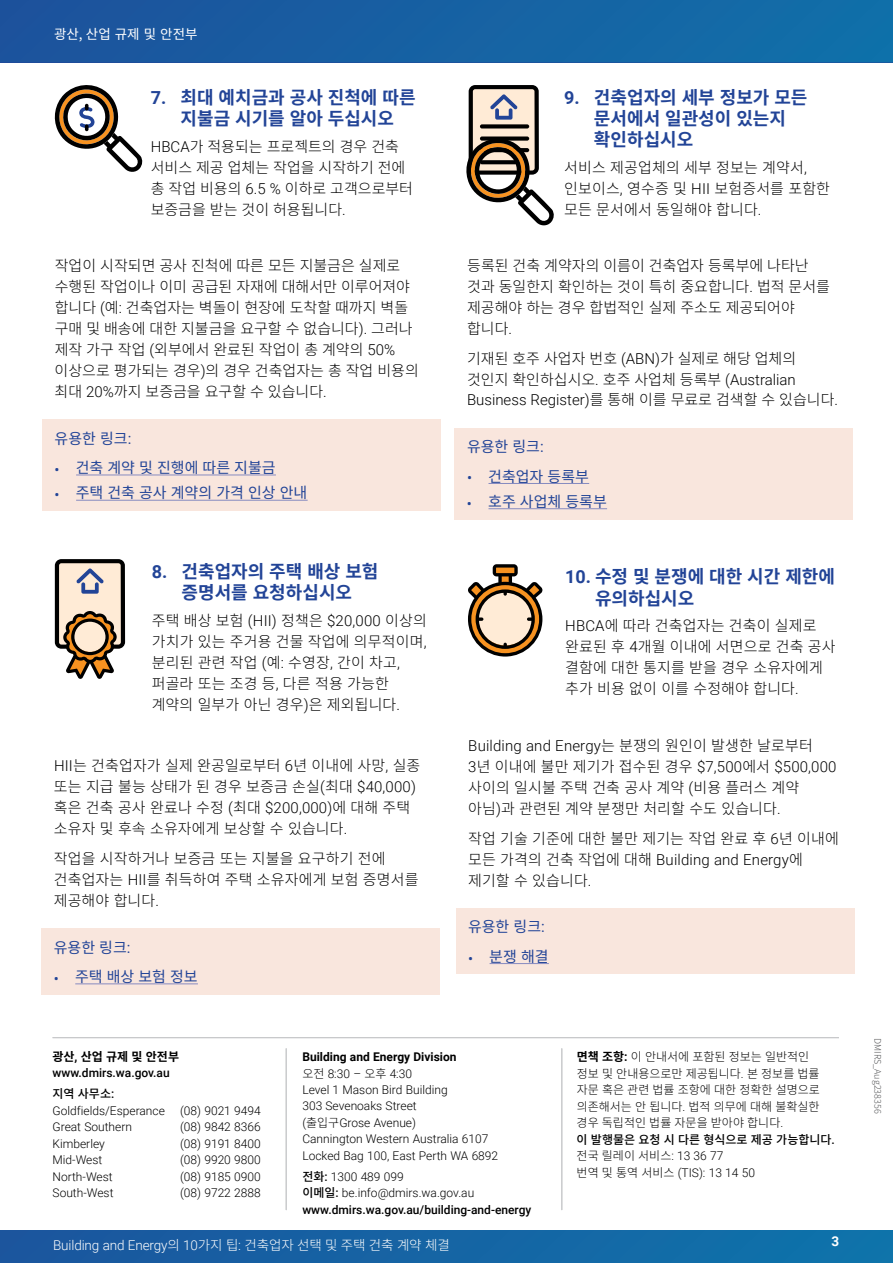
<style>
.page{position:relative;width:893px;height:1263px;background:#fff}
.page>*{position:absolute;margin:0;border:0;box-sizing:border-box;transform-origin:0 0}
.t1{font:700 18px/21.5px "Noto Sans CJ Kkr";color:#224497;text-align:center}
.t2{font:300 15px/21px "Noto Sans CJ Kkr";letter-spacing:.01em;color:#000}
.t3{font:300 15px "Roboto";letter-spacing:.01em;color:#000}
.t4{font:15px "Noto Sans CJ Kkr";color:#224497}
.t5{font:300 13.5px "Roboto";letter-spacing:-.01em;color:#fff}
.t6{font:13.5px "Noto Sans CJ Kkr";color:#fff}
.t7{font:700 13.5px "Roboto";color:#fff}
.t8{font:300 12px/16.5px "Roboto";color:#000}
.t9{font:300 12px/16.5px "Noto Sans CJ Kkr";color:#000}
.t10{font:500 12px/16.4px "Roboto";color:#000}
.t11{font:700 12px "Noto Sans CJ Kkr";color:#000}
.t12{font:500 12px "Noto Sans CJ Kkr";color:#000}
.t13{font:300 9px "Noto Sans CJ Kkr";color:#58595b}
.s1{font-family:"Roboto"}
.s2{font-family:"Noto Sans CJ Kkr"}
.s3{font-weight:700}
.s4{font-weight:300}
.s5{font-family:"Roboto";font-weight:700}
.s6{font-weight:500}
.s7{font-family:"Roboto";font-weight:500}
</style>
<div class="page">
<div style="left:0;top:1230px;width:893px;height:33px;background:linear-gradient(to right,#1b559e,#0e74ab)"></div>
<svg style="left:0;top:0;width:893px;height:63px;background:#1660a2"></svg>
<div style="left:42px;top:419px;width:399px;height:37px;background:#f9e6dd"></div>
<div style="left:42px;top:449px;width:399px;height:62px;background:#f9e6dd"></div>
<hr style="left:76px;top:475px;width:200px;height:1px;background:#878bc0">
<hr style="left:76px;top:500px;width:232px;height:1px;background:#878bc0">
<div style="left:41px;top:928px;width:399px;height:37px;background:#f9e6dd"></div>
<div style="left:41px;top:958px;width:399px;height:36px;background:#f9e6dd"></div>
<hr style="left:75px;top:983px;width:123px;height:1px;background:#878bc0">
<div style="left:454px;top:428px;width:399px;height:37px;background:#f9e6dd"></div>
<div style="left:454px;top:457px;width:399px;height:62px;background:#f9e6dd"></div>
<hr style="left:488px;top:483px;width:101px;height:1px;background:#878bc0">
<hr style="left:488px;top:508px;width:119px;height:1px;background:#878bc0">
<div style="left:456px;top:908px;width:398px;height:37px;background:#f9e6dd"></div>
<div style="left:456px;top:937px;width:398px;height:37px;background:#f9e6dd"></div>
<hr style="left:490px;top:963px;width:59px;height:1px;background:#878bc0">
<hr style="left:286px;top:1049px;width:1px;height:161px;background:#c7c8ca">
<hr style="left:561px;top:1049px;width:1px;height:161px;background:#c7c8ca">
<hr style="left:53px;top:1037px;width:786px;height:1px;background:#c7c8ca">
<svg style="left:468px;top:564px;width:75px;height:92px"></svg>
<svg style="left:466px;top:85px;width:88px;height:141px"></svg>
<svg style="left:55px;top:559px;width:70px;height:120px;background:#b4a392"></svg>
<svg style="left:54px;top:85px;width:89px;height:87px"></svg>
<p class="t6" style="left:54px;top:27px;width:145px">광산, 산업 규제 및 안전부</p>
<p class="t1" style="left:151px;top:87px;width:266px"><span class="s1">7.</span> 최대 예치금과 공사 진척에 따른 지불금 시기를 알아 두십시오</p>
<p class="t2" style="left:151px;top:136px;width:264px"><span class="s1">HBCA</span>가 적용되는 프로젝트의 경우 건축 서비스 제공 업체는 작업을 시작하기 전에 총 작업 비용의 <span class="s1">6.5 %</span> 이하로 고객으로부터 보증금을 받는 것이 허용됩니다<span class="s1">.</span></p>
<p class="t2" style="left:55px;top:255px;width:366px">작업이 시작되면 공사 진척에 따른 모든 지불금은 실제로 수행된 작업이나 이미 공급된 자재에 대해서만 이루어져야 합니다 <span class="s1">(</span>예<span class="s1">:</span> 건축업자는 벽돌이 현장에 도착할 때까지 벽돌 구매 및 배송에 대한 지불금을 요구할 수 없습니다<span class="s1">).</span> 그러나 제작 가구 작업 <span class="s1">(</span>외부에서 완료된 작업이 총 계약의 <span class="s1">50% </span>이상으로 평가되는 경우<span class="s1">)</span>의 경우 건축업자는 총 작업 비용의 최대 <span class="s1">20%</span>까지 보증금을 요구할 수 있습니다<span class="s1">.</span></p>
<p class="t4" style="left:55px;top:430px;width:78px">유용한 링크<span class="s1">:</span></p>
<p class="t4" style="left:55px;top:459px;width:223px"><span class="s1">•</span> 건축 계약 및 진행에 따른 지불금</p>
<p class="t4" style="left:55px;top:484px;width:254px"><span class="s1">•</span> 주택 건축 공사 계약의 가격 인상 안내</p>
<p class="t1" style="left:152px;top:561px;width:228px"><span class="s1">8.</span> 건축업자의 주택 배상 보험 증명서를 요청하십시오</p>
<p class="t2" style="left:152px;top:611px;width:277px">주택 배상 보험 <span class="s1">(HII)</span> 정책은 <span class="s1">$20,000</span> 이상의 가치가 있는 주거용 건물 작업에 의무적이며<span class="s1">, </span>분리된 관련 작업 <span class="s1">(</span>예<span class="s1">:</span> 수영장<span class="s1">,</span> 간이 차고<span class="s1">, </span>퍼골라 또는 조경 등<span class="s1">,</span> 다른 적용 가능한 계약의 일부가 아닌 경우<span class="s1">)</span>은 제외됩니다<span class="s1">.</span></p>
<p class="t2" style="left:54px;top:755px;width:368px"><span class="s1">HII</span>는 건축업자가 실제 완공일로부터 <span class="s1">6</span>년 이내에 사망<span class="s1">,</span> 실종 또는 지급 불능 상태가 된 경우 보증금 손실<span class="s1">(</span>최대 <span class="s1">$40,000) </span>혹은 건축 공사 완료나 수정 <span class="s1">(</span>최대 <span class="s1">$200,000)</span>에 대해 주택 소유자 및 후속 소유자에게 보상할 수 있습니다<span class="s1">.</span></p>
<p class="t2" style="left:54px;top:848px;width:366px">작업을 시작하거나 보증금 또는 지불을 요구하기 전에 건축업자는 <span class="s1">HII</span>를 취득하여 주택 소유자에게 보험 증명서를 제공해야 합니다<span class="s1">.</span></p>
<p class="t4" style="left:54px;top:938px;width:78px">유용한 링크<span class="s1">:</span></p>
<p class="t4" style="left:54px;top:968px;width:145px"><span class="s1">•</span> 주택 배상 보험 정보</p>
<p class="t1" style="left:594px;top:87px;width:215px;text-align:left;text-indent:-30px"><span class="s1">9.</span> 건축업자의 세부 정보가 모든 문서에서 일관성이 있는지 확인하십시오</p>
<p class="t2" style="left:564px;top:158px;width:267px">서비스 제공업체의 세부 정보는 계약서<span class="s1">, </span>인보이스<span class="s1">,</span> 영수증 및 <span class="s1">HII</span> 보험증서를 포함한 모든 문서에서 동일해야 합니다<span class="s1">.</span></p>
<p class="t2" style="left:467px;top:255px;width:364px">등록된 건축 계약자의 이름이 건축업자 등록부에 나타난 것과 동일한지 확인하는 것이 특히 중요합니다<span class="s1">.</span> 법적 문서를 제공해야 하는 경우 합법적인 실제 주소도 제공되어야 합니다<span class="s1">.</span></p>
<p class="t2" style="left:467px;top:348px;width:331px">기재된 호주 사업자 번호 <span class="s1">(ABN)</span>가 실제로 해당 업체의 것인지 확인하십시오<span class="s1">.</span> 호주 사업체 등록부 <span class="s1">(Australian</span></p>
<p class="t3" style="left:467px;top:389px;width:373px">Business Register)<span class="s2">를 통해 이를 무료로 검색할 수 있습니다</span>.</p>
<p class="t4" style="left:467px;top:438px;width:78px">유용한 링크<span class="s1">:</span></p>
<p class="t4" style="left:467px;top:468px;width:123px"><span class="s1">•</span> 건축업자 등록부</p>
<p class="t4" style="left:467px;top:493px;width:141px"><span class="s1">•</span> 호주 사업체 등록부</p>
<p class="t1" style="left:595px;top:566px;width:241px;text-align:left;text-indent:-30px"><span class="s1">10.</span> 수정 및 분쟁에 대한 시간 제한에 유의하십시오</p>
<p class="t2" style="left:565px;top:615px;width:272px"><span class="s1">HBCA</span>에 따라 건축업자는 건축이 실제로 완료된 후 <span class="s1">4</span>개월 이내에 서면으로 건축 공사 결함에 대한 통지를 받을 경우 소유자에게 추가 비용 없이 이를 수정해야 합니다<span class="s1">.</span></p>
<p class="t3" style="left:468px;top:735px;width:346px">Building and Energy<span class="s2">는 분쟁의 원인이 발생한 날로부터</span></p>
<p class="t2" style="left:468px;top:756px;width:370px"><span class="s1">3</span>년 이내에 불만 제기가 접수된 경우 <span class="s1">$7,500</span>에서 <span class="s1">$500,000 </span>사이의 일시불 주택 건축 공사 계약 <span class="s1">(</span>비용 플러스 계약 아님<span class="s1">)</span>과 관련된 계약 분쟁만 처리할 수도 있습니다<span class="s1">.</span></p>
<p class="t2" style="left:468px;top:828px;width:372px">작업 기술 기준에 대한 불만 제기는 작업 완료 후 <span class="s1">6</span>년 이내에</p>
<p class="t3" style="left:468px;top:849px;width:336px"><span class="s2">모든 가격의 건축 작업에 대해</span> Building and Energy<span class="s2">에</span></p>
<p class="t2" style="left:468px;top:870px;width:125px">제기할 수 있습니다<span class="s1">.</span></p>
<p class="t4" style="left:468px;top:918px;width:78px">유용한 링크<span class="s1">:</span></p>
<p class="t4" style="left:468px;top:948px;width:82px"><span class="s1">•</span> 분쟁 해결</p>
<p class="t11" style="left:53px;top:1050px;width:128px">광산<span class="s1">,</span> 산업 규제 및 안전부</p>
<p class="t10" style="left:53px;top:1064px;width:119px">www.dmirs.wa.gov.au</p>
<p class="t12" style="left:53px;top:1087px;width:63px">지역 사무소<span class="s1">:</span></p>
<p class="t8" style="left:53px;top:1102px;width:114px">Goldfields/Esperance</p>
<p class="t8" style="left:180px;top:1102px;width:82px">(08) 9021 9494</p>
<p class="t8" style="left:53px;top:1118px;width:81px">Great Southern</p>
<p class="t8" style="left:180px;top:1118px;width:82px">(08) 9842 8366</p>
<p class="t8" style="left:53px;top:1135px;width:54px">Kimberley</p>
<p class="t8" style="left:180px;top:1135px;width:82px">(08) 9191 8400</p>
<p class="t8" style="left:53px;top:1151px;width:51px">Mid-West</p>
<p class="t8" style="left:180px;top:1151px;width:82px">(08) 9920 9800</p>
<p class="t8" style="left:53px;top:1168px;width:62px">North-West</p>
<p class="t8" style="left:180px;top:1168px;width:82px">(08) 9185 0900</p>
<p class="t8" style="left:53px;top:1184px;width:62px">South-West</p>
<p class="t8" style="left:180px;top:1184px;width:82px">(08) 9722 2888</p>
<p class="t8" style="left:302px;top:1048px;width:197px"><span class="s3">Building and Energy Division<br></span><span class="s2">오전</span> 8:30 – <span class="s2">오후</span> 4:30<br>Level 1 Mason Bird Building<br>303 Sevenoaks Street<br>(<span class="s2">출입구</span>Grose Avenue)<br>Cannington Western Australia 6107<br>Locked Bag 100, East Perth WA 6892</p>
<p class="t10" style="left:302px;top:1168px;width:230px"><span class="s2">전화</span>: <span class="s4">1300 489 099<br></span><span class="s2">이메일</span>: <span class="s4">be.info@dmirs.wa.gov.au </span>www.dmirs.wa.gov.au/building-and-energy</p>
<p class="t5" style="left:53px;top:1236px;width:398px">Building and Energy<span class="s2">의</span> 10<span class="s2">가지 팁</span>: <span class="s2">건축업자 선택 및 주택 건축 계약 체결</span></p>
<p class="t9" style="left:577px;top:1049px;width:260px"><span class="s3">면책 조항</span><span class="s5">:</span> 이 안내서에 포함된 정보는 일반적인<br>정보 및 안내용으로만 제공됩니다<span class="s1">.</span> 본 정보를 법률 자문 혹은 관련 법률 조항에 대한 정확한 설명으로 의존해서는 안 됩니다<span class="s1">.</span> 법적 의무에 대해 불확실한 경우 독립적인 법률 자문을 받아야 합니다<span class="s1">.<br></span><span class="s6">이 발행물은 요청 시 다른 형식으로 제공 가능합니다</span><span class="s7">. </span>전국 릴레이 서비스<span class="s1">: 13 36 77</span></p>
<p class="t8" style="left:577px;top:1164px;width:180px"><span class="s2">번역 및 통역 서비스</span> (TIS): 13 14 50</p>
<p class="t7" style="left:831px;top:1231px;width:9px">3</p>
<p class="t13" style="left:883px;top:1038px;width:77px;rotate:90deg">DMIRS_Aug238356</p>
</div>
